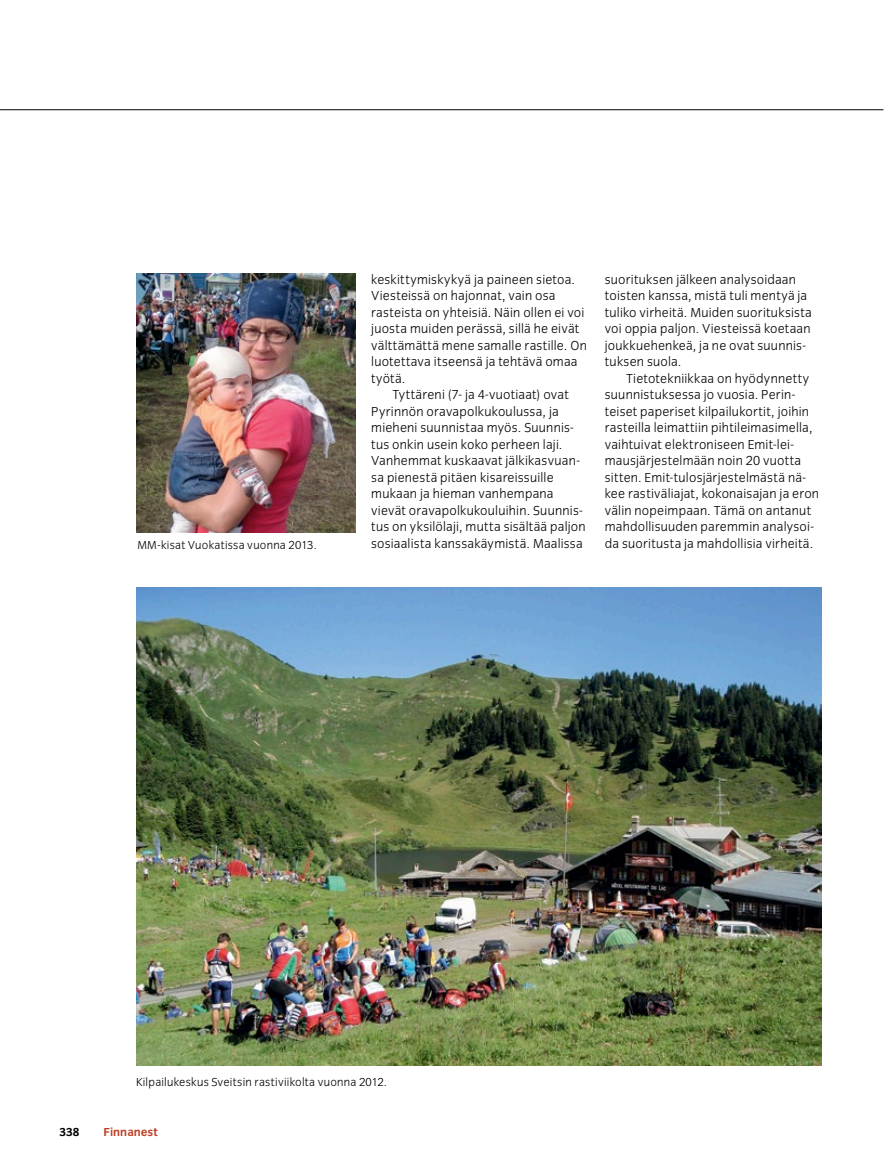
<style>
.page{position:relative;width:885px;height:1174px;background:#fff}
.page>*{position:absolute;margin:0;border:0;box-sizing:border-box;transform-origin:0 0}
.t1{font:300 13.5px/16.5px "Congress Sans";letter-spacing:.015em;color:#000}
.t2{font:300 12px "Congress Sans";letter-spacing:.02em;color:#000}
.t3{font:700 12px "Congress Sans";color:#be4026}
.t4{font:700 12px "Congress Sans";color:#000}
</style>
<div class="page">
<hr style="left:0;top:109px;width:883px;height:1px;background:#000">
<img style="left:136px;top:587px;width:685px;height:478px">
<img style="left:136px;top:274px;width:219px;height:258px">
<p class="t1" style="left:604px;top:271px;width:209px">suorituksen jälkeen analysoidaan toisten kanssa, mistä tuli mentyä ja tuliko virheitä. Muiden suorituksista voi oppia paljon. Viesteissä koetaan joukkuehenkeä, ja ne ovat suunnis&shy;tuksen suola.</p>
<p class="t1" style="left:604px;top:370px;width:216px;text-indent:21px">Tietotekniikkaa on hyödynnetty suunnistuksessa jo vuosia. Perin&shy;teiset paperiset kilpailukortit, joihin rasteilla leimattiin pihtileimasimella, vaihtuivat elektroniseen Emit-lei&shy;mausjärjestelmään noin 20 vuotta sitten. Emit-tulosjärjestelmästä nä&shy;kee rastiväliajat, kokonaisajan ja eron välin nopeimpaan. Tämä on antanut mahdollisuuden paremmin analysoi-</p>
<p class="t1" style="left:371px;top:271px;width:217px">keskittymiskykyä ja paineen sietoa.<br>Viesteissä on hajonnat, vain osa rasteista on yhteisiä. Näin ollen ei voi juosta muiden perässä, sillä he eivät välttämättä mene samalle rastille. On luotettava itseensä ja tehtävä omaa työtä.</p>
<p class="t1" style="left:371px;top:387px;width:216px;text-indent:21px">Tyttäreni (7- ja 4-vuotiaat) ovat Pyrinnön oravapolkukoulussa, ja mieheni suunnistaa myös. Suunnis&shy;tus onkin usein koko perheen laji.<br>Vanhemmat kuskaavat jälkikasvuan&shy;sa pienestä pitäen kisareissuille mukaan ja hieman vanhempana vievät oravapolkukouluihin. Suunnis&shy;tus on yksilölaji, mutta sisältää paljon sosiaalista kanssakäymistä. Maalissa</p>
<p class="t2" style="left:137px;top:538px;width:181px">MM-kisat Vuokatissa vuonna 2013.</p>
<p class="t1" style="left:604px;top:535px;width:210px">da suoritusta ja mahdollisia virheitä.</p>
<p class="t2" style="left:136px;top:1075px;width:252px">Kilpailukeskus Sveitsin rastiviikolta vuonna 2012.</p>
<p class="t4" style="left:60px;top:1125px;width:22px">338</p>
<p class="t3" style="left:104px;top:1125px;width:56px">Finnanest</p>
</div>
